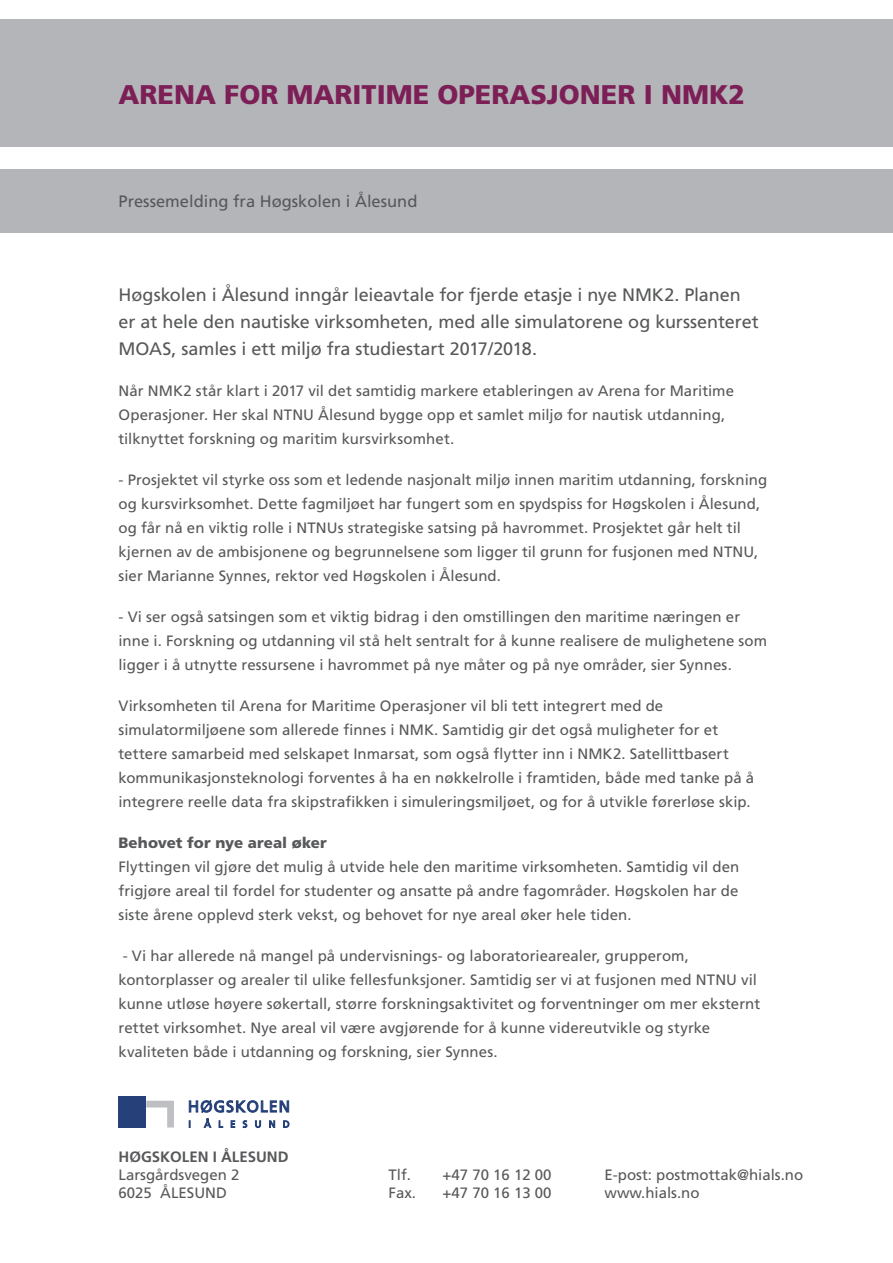
<style>
.page{position:relative;width:893px;height:1263px;background:#fff}
.page>*{position:absolute;margin:0;border:0;box-sizing:border-box;transform-origin:0 0}
.t1{font:900 27px "Frutiger";color:#7d1f57}
.t2{font:18px/27px "Frutiger";letter-spacing:-.005em;color:#57585a}
.t3{font:16.5px "Frutiger";color:#57585a}
.t4{font:15px/24px "Frutiger";letter-spacing:.005em;color:#57585a}
.t5{font:900 15px "Frutiger";letter-spacing:.005em;color:#57585a}
.t6{font:700 15px "Frutiger";color:#57585a}
</style>
<div class="page">
<div style="left:0;top:19px;width:893px;height:128px;background:#b4b5b8"></div>
<div style="left:0;top:169px;width:893px;height:64px;background:#b4b5b8"></div>
<svg style="left:146px;top:1101px;width:28px;height:26px"></svg>
<div style="left:119px;top:1096px;width:27px;height:31px;background:#264179"></div>
<svg style="left:189px;top:1100px;width:100px;height:28px"></svg>
<h1 class="t1" style="left:119px;top:78px;width:628px">ARENA FOR MARITIME OPERASJONER I NMK2</h1>
<p class="t3" style="left:119px;top:192px;width:300px">Pressemelding fra Høgskolen i Ålesund</p>
<p class="t2" style="left:119px;top:281px;width:642px">Høgskolen i Ålesund inngår leieavtale for fjerde etasje i nye NMK2. Planen er at hele den nautiske virksomheten, med alle simulatorene og kurssenteret<br>MOAS, samles i ett miljø fra studiestart 2017/2018.</p>
<p class="t4" style="left:119px;top:378px;width:617px">Når NMK2 står klart i 2017 vil det samtidig markere etableringen av Arena for Maritime<br>Operasjoner. Her skal NTNU Ålesund bygge opp et samlet miljø for nautisk utdanning, tilknyttet forskning og maritim kursvirksomhet.</p>
<p class="t4" style="left:119px;top:467px;width:650px">- Prosjektet vil styrke oss som et ledende nasjonalt miljø innen maritim utdanning, forskning og kursvirksomhet. Dette fagmiljøet har fungert som en spydspiss for Høgskolen i Ålesund, og får nå en viktig rolle i NTNUs strategiske satsing på havrommet. Prosjektet går helt til kjernen av de ambisjonene og begrunnelsene som ligger til grunn for fusjonen med NTNU, sier Marianne Synnes, rektor ved Høgskolen i Ålesund.</p>
<p class="t4" style="left:119px;top:604px;width:650px">- Vi ser også satsingen som et viktig bidrag i den omstillingen den maritime næringen er inne i. Forskning og utdanning vil stå helt sentralt for å kunne realisere de mulighetene som ligger i å utnytte ressursene i havrommet på nye måter og på nye områder, sier Synnes.</p>
<p class="t4" style="left:119px;top:693px;width:637px">Virksomheten til Arena for Maritime Operasjoner vil bli tett integrert med de simulatormiljøene som allerede finnes i NMK. Samtidig gir det også muligheter for et tettere samarbeid med selskapet Inmarsat, som også flytter inn i NMK2. Satellittbasert kommunikasjonsteknologi forventes å ha en nøkkelrolle i framtiden, både med tanke på å integrere reelle data fra skipstrafikken i simuleringsmiljøet, og for å utvikle førerløse skip.</p>
<p class="t5" style="left:119px;top:833px;width:210px">Behovet for nye areal øker</p>
<p class="t4" style="left:119px;top:854px;width:622px;text-align:justify">Flyttingen vil gjøre det mulig å utvide hele den maritime virksomheten. Samtidig vil den frigjøre areal til fordel for studenter og ansatte på andre fagområder. Høgskolen har de siste årene opplevd sterk vekst, og behovet for nye areal øker hele tiden.</p>
<p class="t4" style="left:119px;top:943px;width:643px">- Vi har allerede nå mangel på undervisnings- og laboratoriearealer, grupperom, kontorplasser og arealer til ulike fellesfunksjoner. Samtidig ser vi at fusjonen med NTNU vil kunne utløse høyere søkertall, større forskningsaktivitet og forventninger om mer eksternt rettet virksomhet. Nye areal vil være avgjørende for å kunne videreutvikle og styrke kvaliteten både i utdanning og forskning, sier Synnes.</p>
<p class="t6" style="left:119px;top:1148px;width:172px">HØGSKOLEN I ÅLESUND</p>
<p class="t4" style="left:119px;top:1163px;width:122px">Larsgårdsvegen 2</p>
<p class="t4" style="left:389px;top:1163px;width:24px">Tlf.</p>
<p class="t4" style="left:443px;top:1163px;width:111px">+47 70 16 12 00</p>
<p class="t4" style="left:605px;top:1163px;width:200px">E-post: postmottak@hials.no</p>
<p class="t4" style="left:119px;top:1181px;width:110px">6025 ÅLESUND</p>
<p class="t4" style="left:389px;top:1181px;width:29px">Fax.</p>
<p class="t4" style="left:443px;top:1181px;width:111px">+47 70 16 13 00</p>
<p class="t4" style="left:605px;top:1181px;width:97px">www.hials.no</p>
</div>
